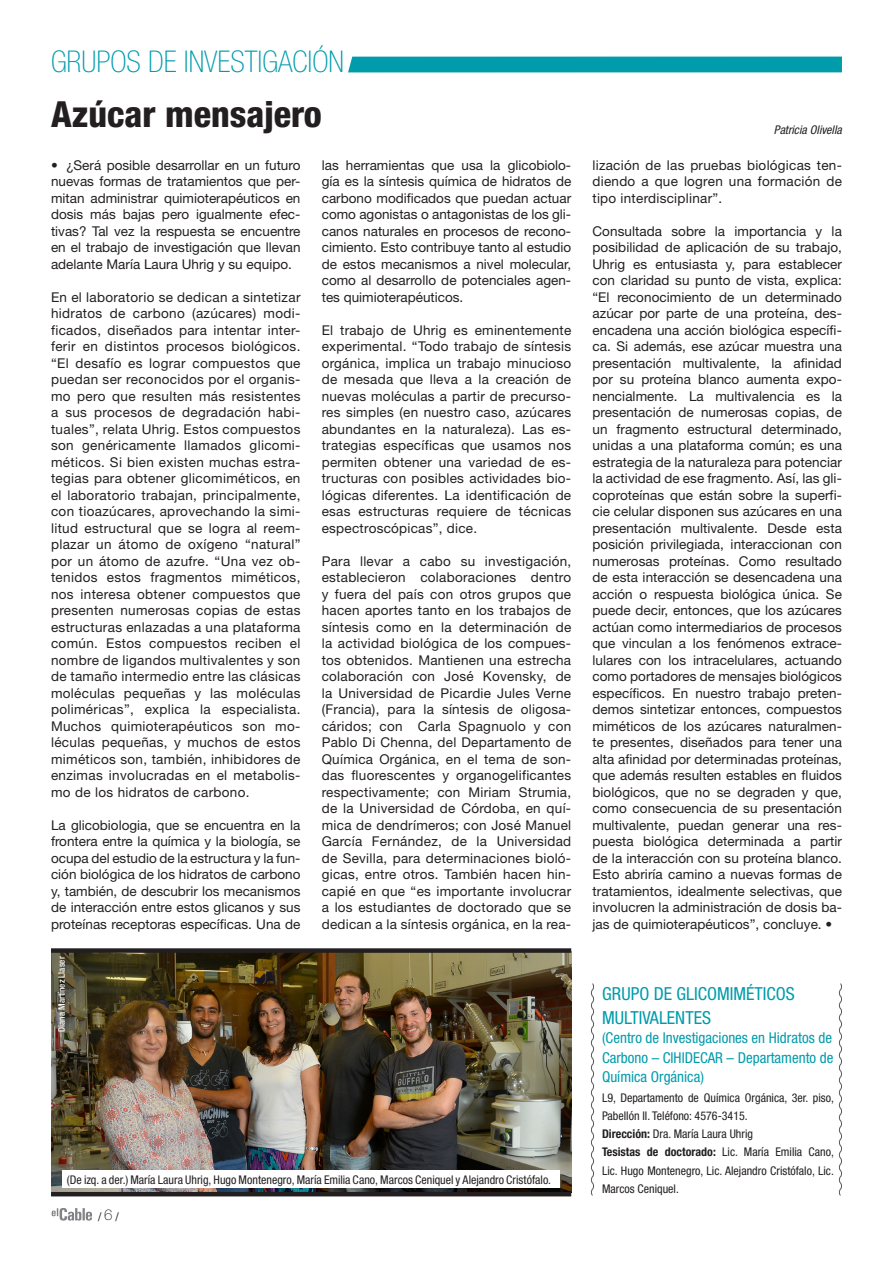
<style>
.page{position:relative;width:893px;height:1263px;background:#fff}
.page>*{position:absolute;margin:0;border:0;box-sizing:border-box;transform-origin:0 0}
.TITULO_INT{font:800 condensed 36px "Helvetica Neue";color:#231f20}
.Seccion{font:100 condensed 30px "Helvetica Neue";color:#009cac}
.FICHA_TITULO{font:condensed 18px/23.2px "Helvetica Neue";color:#009cac}
.FICHA_Subtitulo{font:condensed 15px/19.6px "Helvetica Neue";color:#009cac;text-align:justify}
.TXT_notas{font:13.5px/16.5px "Helvetica Neue";letter-spacing:.005em;color:#231f20;text-align:justify}
.FICHA_TEXTO{font:condensed 12px/18.1px "Helvetica Neue";color:#231f20}
.epigrafe{font:condensed 12px "Helvetica Neue";color:#231f20}
.AUTOR{font:italic condensed 12px "Helvetica Neue";letter-spacing:.005em;color:#231f20}
.FOTO{font:500 condensed 9px "Helvetica Neue";color:#fff}
.s1{font-weight:100;font-stretch:normal;font-size:15px}
.s2{font-weight:700}
</style>
<div class="page">
<svg style="left:51px;top:1208px;width:41px;height:12px"></svg>
<img style="left:51px;top:953px;width:520px;height:239px">
<div style="left:348px;top:57px;width:494px;height:15px;background:#009cac"></div>
<div style="left:63px;top:1170px;width:497px;height:18px;background:#fff"></div>
<svg style="left:591px;top:983px;width:3px;height:213px"></svg>
<svg style="left:838px;top:983px;width:4px;height:213px"></svg>
<div style="left:51px;top:948px;width:520px;height:5px;background:#231f20"></div>
<hr style="left:51px;top:1192px;width:520px;height:4px;background:#231f20">
<p class="Seccion" style="left:51px;top:45px;width:295px">GRUPOS DE INVESTIGACIÓN</p>
<p class="TITULO_INT" style="left:51px;top:92px;width:272px">Azúcar mensajero</p>
<p class="TXT_notas" style="left:51px;top:156px;width:251px">• ¿Será posible desarrollar en un futuro nuevas formas de tratamientos que per&shy;mitan administrar quimioterapéuticos en dosis más bajas pero igualmente efec&shy;tivas? Tal vez la respuesta se encuentre en el trabajo de investigación que llevan adelante María Laura Uhrig y su equipo.</p>
<p class="TXT_notas" style="left:51px;top:288px;width:251px">En el laboratorio se dedican a sintetizar hidratos de carbono (azúcares) modi&shy;ficados, diseñados para intentar inter&shy;ferir en distintos procesos biológicos. “El desafío es lograr compuestos que puedan ser reconocidos por el organis&shy;mo pero que resulten más resistentes a sus procesos de degradación habi&shy;tuales”, relata Uhrig. Estos compuestos son genéricamente llamados glicomi&shy;méticos. Si bien existen muchas estra&shy;tegias para obtener glicomiméticos, en el laboratorio trabajan, principalmente, con tioazúcares, aprovechando la simi&shy;litud estructural que se logra al reem&shy;plazar un átomo de oxígeno “natural” por un átomo de azufre. “Una vez ob&shy;tenidos estos fragmentos miméticos, nos interesa obtener compuestos que presenten numerosas copias de estas estructuras enlazadas a una plataforma común. Estos compuestos reciben el nombre de ligandos multivalentes y son de tamaño intermedio entre las clásicas moléculas pequeñas y las moléculas poliméricas”, explica la especialista.<br>Muchos quimioterapéuticos son mo&shy;léculas pequeñas, y muchos de estos miméticos son, también, inhibidores de enzimas involucradas en el metabolis&shy;mo de los hidratos de carbono.</p>
<p class="TXT_notas" style="left:51px;top:816px;width:251px">La glicobiologia, que se encuentra en la frontera entre la química y la biología, se ocupa del estudio de la estructura y la fun&shy;ción biológica de los hidratos de carbono y, también, de descubrir los mecanismos de interacción entre estos glicanos y sus proteínas receptoras específicas. Una de</p>
<p class="FOTO" style="left:56px;top:1032px;width:77px;rotate:-90deg">Diana Martínez Llaser</p>
<p class="TXT_notas" style="left:322px;top:156px;width:251px">las herramientas que usa la glicobiolo&shy;gía es la síntesis química de hidratos de carbono modificados que puedan actuar como agonistas o antagonistas de los gli&shy;canos naturales en procesos de recono&shy;cimiento. Esto contribuye tanto al estudio de estos mecanismos a nivel molecular, como al desarrollo de potenciales agen&shy;tes quimioterapéuticos.</p>
<p class="TXT_notas" style="left:322px;top:321px;width:251px">El trabajo de Uhrig es eminentemente experimental. “Todo trabajo de síntesis orgánica, implica un trabajo minucioso de mesada que lleva a la creación de nuevas moléculas a partir de precurso&shy;res simples (en nuestro caso, azúcares abundantes en la naturaleza). Las es&shy;trategias específicas que usamos nos permiten obtener una variedad de es&shy;tructuras con posibles actividades bio&shy;lógicas diferentes. La identificación de esas estructuras requiere de técnicas espectroscópicas”, dice.</p>
<p class="TXT_notas" style="left:322px;top:552px;width:251px">Para llevar a cabo su investigación, establecieron colaboraciones dentro y fuera del país con otros grupos que hacen aportes tanto en los trabajos de síntesis como en la determinación de la actividad biológica de los compues&shy;tos obtenidos. Mantienen una estrecha colaboración con José Kovensky, de la Universidad de Picardie Jules Verne (Francia), para la síntesis de oligosa&shy;cáridos; con Carla Spagnuolo y con Pablo Di Chenna, del Departamento de Química Orgánica, en el tema de son&shy;das fluorescentes y organogelificantes respectivamente; con Miriam Strumia, de la Universidad de Córdoba, en quí&shy;mica de dendrímeros; con José Manuel García Fernández, de la Universidad de Sevilla, para determinaciones bioló&shy;gicas, entre otros. También hacen hin&shy;capié en que “es importante involucrar a los estudiantes de doctorado que se dedican a la síntesis orgánica, en la rea-</p>
<p class="epigrafe" style="left:67px;top:1172px;width:486px">(De izq. a der.) María Laura Uhrig, Hugo Montenegro, María Emilia Cano, Marcos Ceniquel y Alejandro Cristófalo.</p>
<p class="FICHA_TEXTO" style="left:98px;top:1207px;width:22px">/ <span class="s1">6</span>/</p>
<p class="AUTOR" style="left:774px;top:123px;width:69px">Patricia Olivella</p>
<p class="TXT_notas" style="left:592px;top:156px;width:251px">lización de las pruebas biológicas ten&shy;diendo a que logren una formación de tipo interdisciplinar”.</p>
<p class="TXT_notas" style="left:592px;top:222px;width:251px">Consultada sobre la importancia y la posibilidad de aplicación de su trabajo, Uhrig es entusiasta y, para establecer con claridad su punto de vista, explica: “El reconocimiento de un determinado azúcar por parte de una proteína, des&shy;encadena una acción biológica específi&shy;ca. Si además, ese azúcar muestra una presentación multivalente, la afinidad por su proteína blanco aumenta expo&shy;nencialmente. La multivalencia es la presentación de numerosas copias, de un fragmento estructural determinado, unidas a una plataforma común; es una estrategia de la naturaleza para potenciar la actividad de ese fragmento. Así, las gli&shy;coproteínas que están sobre la superfi&shy;cie celular disponen sus azúcares en una presentación multivalente. Desde esta posición privilegiada, interaccionan con numerosas proteínas. Como resultado de esta interacción se desencadena una acción o respuesta biológica única. Se puede decir, entonces, que los azúcares actúan como intermediarios de procesos que vinculan a los fenómenos extrace&shy;lulares con los intracelulares, actuando como portadores de mensajes biológicos específicos. En nuestro trabajo preten&shy;demos sintetizar entonces, compuestos miméticos de los azúcares naturalmen&shy;te presentes, diseñados para tener una alta afinidad por determinadas proteínas, que además resulten estables en fluidos biológicos, que no se degraden y que, como consecuencia de su presentación multivalente, puedan generar una res&shy;puesta biológica determinada a partir de la interacción con su proteína blanco.<br>Esto abriría camino a nuevas formas de tratamientos, idealmente selectivas, que involucren la administración de dosis ba&shy;jas de quimioterapéuticos”, concluye. •</p>
<p class="FICHA_TITULO" style="left:602px;top:982px;width:194px">GRUPO DE GLICOMIMÉTICOS<br>MULTIVALENTES</p>
<p class="FICHA_Subtitulo" style="left:602px;top:1028px;width:233px">(Centro de Investigaciones en Hidratos de Carbono – CIHIDECAR – Departamento de Química Orgánica)</p>
<p class="FICHA_TEXTO" style="left:602px;top:1088px;width:233px">L9, Departamento de Química Orgánica, 3er. piso,<br>Pabellón II. Teléfono: 4576-3415.</p>
<p class="FICHA_TEXTO" style="left:602px;top:1125px;width:152px"><span class="s2">Dirección:</span> Dra. María Laura Uhrig</p>
<p class="FICHA_TEXTO" style="left:602px;top:1143px;width:233px;text-align:justify"><span class="s2">Tesistas de doctorado:</span> Lic. María Emilia Cano, Lic. Hugo Montenegro, Lic. Alejandro Cristófalo, Lic.<br>Marcos Ceniquel.</p>
</div>
